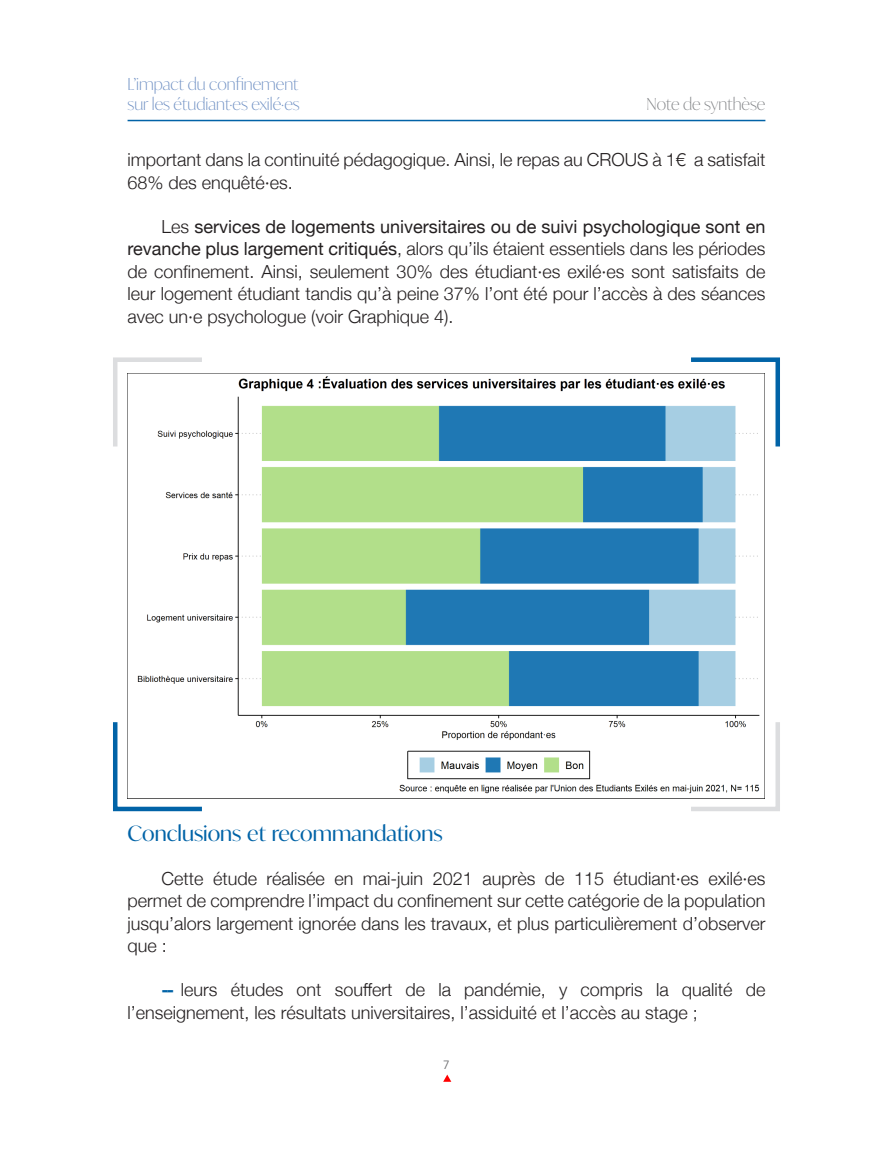
<style>
.page{position:relative;width:893px;height:1149px;background:#fff}
.page>*{position:absolute;margin:0;border:0;box-sizing:border-box;transform-origin:0 0}
.متن_عربي{font:21px "Ivy Mode";color:#0163a7}
.t1{font:300 18px/22.5px "Helvetica Neue";color:#231f20}
.t2{font:100 16.5px "Ivy Mode";color:#6b8dc2}
.t3{font:100 16.5px "Ivy Mode";color:#808285}
.t4{font:12px "Avenir";color:#6c6d70}
.s1{font-weight:400}
.s2{font-weight:700;color:#0163a7}
</style>
<div class="page">
<img style="left:137px;top:373px;width:628px;height:421px">
<svg style="left:686px;top:357px;width:94px;height:94px"></svg>
<svg style="left:113px;top:357px;width:93px;height:94px"></svg>
<svg style="left:113px;top:717px;width:93px;height:95px"></svg>
<svg style="left:686px;top:717px;width:94px;height:94px"></svg>
<hr style="left:128px;top:120px;width:637px;height:1px;background:#0163a7">
<svg style="left:443px;top:1074px;width:8px;height:7px"></svg>
<p class="t2" style="left:128px;top:73px;width:172px">’Limpact du confinement</p>
<p class="t2" style="left:128px;top:93px;width:174px">sur les étudiant·es exilé·es</p>
<p class="t3" style="left:646px;top:93px;width:120px">Note de synthèse</p>
<p class="t1" style="left:128px;top:147px;width:639px">important dans la continuité pédagogique. Ainsi le, repas au CROUS à 1€ a satisfait<br>68% des enquêté·es.</p>
<p class="t1" style="left:128px;top:214px;width:639px;text-align:justify;text-indent:34px">Les <span class="s1">services de logements universitaires ou de suivi psychologique sont en revanche plus largement critiqués</span>, alors qu’ils étaient essentiels dans les périodes de confinement. Ainsi, seulement 30% des étudiant·es exilé·es sont satisfaits de leur logement étudiant tandis qu à’ peine 37% ’l ont été pour ’l accès à des séances avec un e· psychologue (voir Graphique .(4</p>
<p class="متن_عربي" style="left:128px;top:818px;width:316px">Conclusions et recommandations</p>
<p class="t1" style="left:128px;top:865px;width:639px;text-indent:34px">Cette<br>permet de comprendre ’l impact du confinement sur cette catégorie de la population jusqu’alors largement ignorée dans les travaux, et plus particulièrement ’d observer que :</p>
<p class="t1" style="left:746px;top:976px;width:21px">de</p>
<p class="t1" style="left:213px;top:865px;width:46px">étude</p>
<p class="t1" style="left:267px;top:865px;width:60px">réalisée</p>
<p class="t1" style="left:482px;top:865px;width:55px">auprès</p>
<p class="t1" style="left:614px;top:865px;width:87px">étudiant·es</p>
<p class="t1" style="left:708px;top:865px;width:59px">exilé·es</p>
<p class="t1" style="left:363px;top:865px;width:62px">mai-juin</p>
<p class="t1" style="left:545px;top:865px;width:21px">de</p>
<p class="t1" style="left:433px;top:865px;width:42px">2021</p>
<p class="t1" style="left:574px;top:865px;width:32px">115</p>
<p class="t1" style="left:334px;top:865px;width:21px">en</p>
<p class="t1" style="left:231px;top:976px;width:54px">études</p>
<p class="t1" style="left:464px;top:976px;width:83px">pandémie,</p>
<p class="t1" style="left:682px;top:976px;width:52px">qualité</p>
<p class="t1" style="left:128px;top:976px;width:572px;text-indent:34px"><span class="s2">--</span> leurs<br>’l enseignement, les résultats universitaires ’l, assiduité et ’l accès au stage ;</p>
<p class="t4" style="left:443px;top:1057px;width:8px">7</p>
<p class="t1" style="left:335px;top:976px;width:59px">souffert</p>
<p class="t1" style="left:406px;top:976px;width:21px">de</p>
<p class="t1" style="left:438px;top:976px;width:14px">la</p>
<p class="t1" style="left:581px;top:976px;width:64px">compris</p>
<p class="t1" style="left:656px;top:976px;width:14px">la</p>
<p class="t1" style="left:297px;top:976px;width:27px">ont</p>
<p class="t1" style="left:559px;top:976px;width:10px">y</p>
</div>
